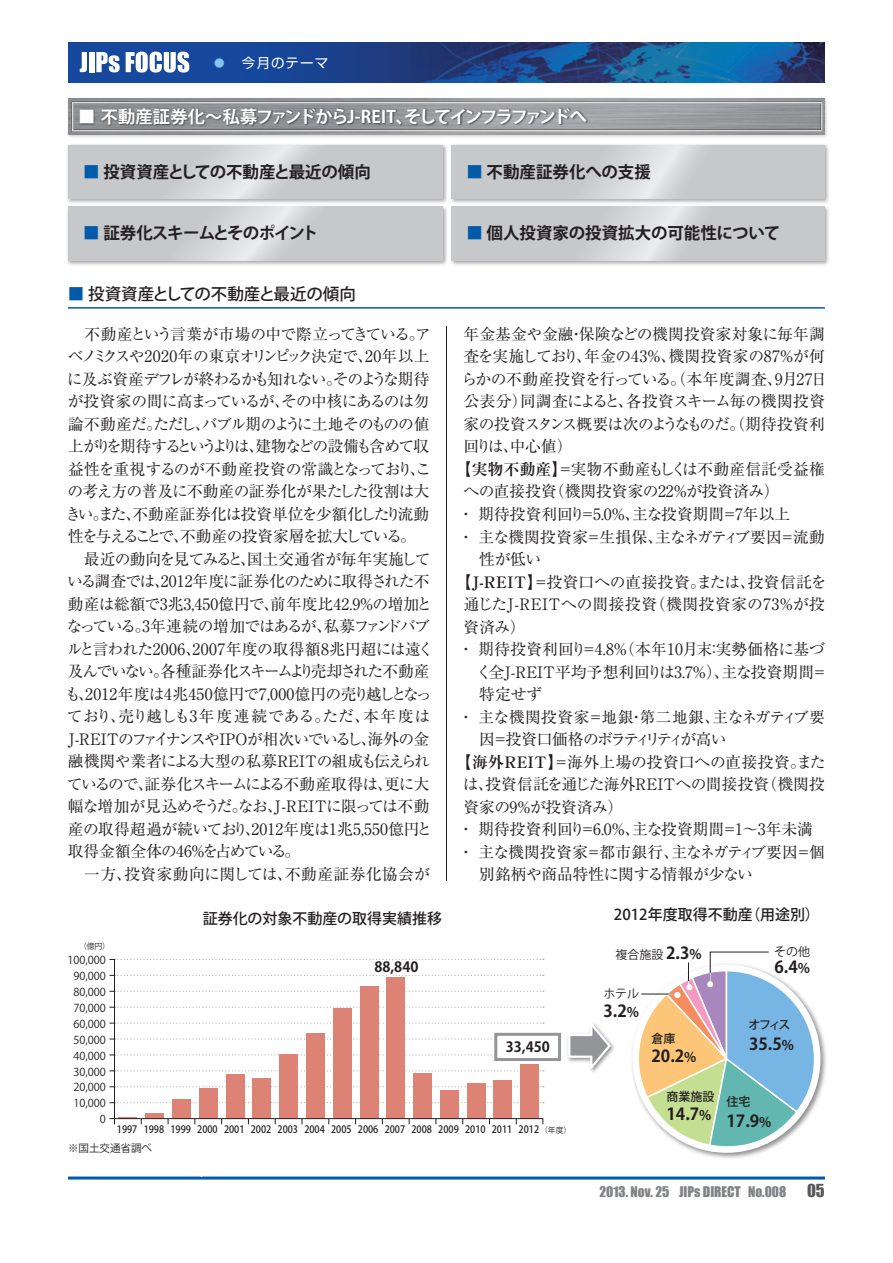
<style>
.page{position:relative;width:893px;height:1263px;background:#fff}
.page>*{position:absolute;margin:0;border:0;box-sizing:border-box;transform-origin:0 0}
.t1{font:700 17.25px "Koz Go Pro";letter-spacing:-.08em;color:#fff}
.t2{font:700 16.5px "Koz Go Pro";letter-spacing:-.01em;color:#231f20}
.t3{font:500 16.5px "Koz Go Pro";letter-spacing:-.01em;color:#231f20}
.t4{font:700 16.5px "Koz Go Pro";letter-spacing:-.06em;color:#231f20}
.t5{font:16.5px "Impact";color:#57585a}
.t6{font:15.75px "Ryumin Pro";letter-spacing:-.02em;color:#231f20}
.t7{font:15.75px "Ryumin Pro";color:#231f20}
.t8{font:15.75px "Ryumin Pro";letter-spacing:.005em;color:#231f20}
.t9{font:15.75px "Ryumin Pro";letter-spacing:.01em;color:#231f20}
.t10{font:15.75px "Ryumin Pro";letter-spacing:-.05em;color:#231f20}
.t11{font:15.75px "Ryumin Pro";letter-spacing:.015em;color:#231f20}
.t12{font:15.75px "Ryumin Pro";letter-spacing:-.045em;color:#231f20}
.t13{font:15.75px "Ryumin Pro";letter-spacing:-.04em;color:#231f20}
.t14{font:15.75px "Ryumin Pro";letter-spacing:-.115em;color:#231f20}
.t15{font:15.75px "Ryumin Pro";letter-spacing:-.06em;color:#231f20}
.t16{font:15.75px "Ryumin Pro";letter-spacing:-.085em;color:#231f20}
.t17{font:15.75px "Ryumin Pro";letter-spacing:.035em;color:#231f20}
.t18{font:15.75px "Ryumin Pro";letter-spacing:-.09em;color:#231f20}
.t19{font:15.75px "Ryumin Pro";letter-spacing:-.065em;color:#231f20}
.t20{font:15.75px "Ryumin Pro";letter-spacing:-.095em;color:#231f20}
.t21{font:15.75px "Ryumin Pro";letter-spacing:-.08em;color:#231f20}
.t22{font:15.75px "Ryumin Pro";letter-spacing:-.055em;color:#231f20}
.t23{font:15.75px "Ryumin Pro";letter-spacing:-.11em;color:#231f20}
.t24{font:15.75px "Ryumin Pro";letter-spacing:.025em;color:#231f20}
.t25{font:15.75px "Ryumin Pro";letter-spacing:-.1em;color:#231f20}
.t26{font:500 15px "Koz Go Pro";color:#231f20}
.t27{font:700 14.1px "Koz Go Pro";color:#231f20}
.t28{font:13.5px "Impact";color:#808285}
.t29{font:13.5px "Shin Go Pro";letter-spacing:.07em;color:#fff}
.t30{font:12px "Koz Go Pro";color:#231f20}
.t31{font:500 12px "Koz Go Pro";color:#231f20}
.t32{font:10.95px/15.9px "Koz Go Pro";color:#231f20;text-align:right}
.t33{font:10.5px "Koz Go Pro";color:#231f20}
.t34{font:500 10.2px "Koz Go Pro";color:#231f20;scale:.9 1}
.t35{font:7.8px "Koz Go Pro";color:#231f20}
.s1{font-size:10.5px;color:#81c4ec}
.s2{font-size:10.5px}
.s3{color:#015aaa}
.s4{font-weight:700;color:#015aaa}
.s5{font-weight:700}
.s6{font-weight:400;font-size:7.8px}
.s7{font-weight:700;font-size:16.5px}
.s8{font-weight:700;font-size:13.5px}
.s9{font-size:13.5px}
</style>
<div class="page">
<img style="left:68px;top:43px;width:757px;height:39px">
<img style="left:68px;top:98px;width:759px;height:39px">
<img style="left:68px;top:98px;width:757px;height:36px">
<hr style="left:68px;top:1176px;width:757px;height:3px;background:#015aaa">
<svg style="left:80px;top:52px;width:7px;height:20px"></svg>
<div style="left:89px;top:52px;width:5px;height:20px;background:#fff"></div>
<svg style="left:96px;top:52px;width:24px;height:20px"></svg>
<svg style="left:126px;top:52px;width:63px;height:21px"></svg>
<img style="left:695px;top:1019px;width:131px;height:139px">
<img style="left:76px;top:106px;width:515px;height:27px">
<img style="left:67px;top:144px;width:762px;height:59px">
<svg style="left:68px;top:145px;width:374px;height:54px;background:#cccdcf"></svg>
<img style="left:67px;top:206px;width:762px;height:59px">
<svg style="left:68px;top:207px;width:374px;height:54px;background:#cccdcf"></svg>
<svg style="left:451px;top:145px;width:374px;height:54px;background:#cbccce"></svg>
<svg style="left:451px;top:207px;width:374px;height:54px;background:#cbccce"></svg>
<hr style="left:446px;top:326px;width:1px;height:555px;background:#231f20">
<hr style="left:68px;top:307px;width:757px;height:2px;background:#015aaa">
<svg style="left:632px;top:951px;width:184px;height:201px"></svg>
<svg style="left:109px;top:959px;width:435px;height:166px"></svg>
<div style="left:494px;top:1033px;width:67px;height:28px;background:#fff;border:3px solid #939598"></div>
<svg style="left:109px;top:1022px;width:443px;height:36px"></svg>
<img style="left:612px;top:1044px;width:2px;height:8px">
<svg style="left:567px;top:1023px;width:45px;height:49px"></svg>
<p class="t29" style="left:214px;top:52px;width:116px"><span class="s1">●</span><span class="s2">　</span> 今月のテーマ</p>
<p class="t1" style="left:78px;top:105px;width:511px">■ 不動産証券化～私募ファンドからJ-REIT、そしてインフラファンドへ</p>
<p class="t2" style="left:83px;top:161px;width:289px"><span class="s3">■</span> 投資資産としての不動産と最近の傾向</p>
<p class="t2" style="left:466px;top:161px;width:186px"><span class="s3">■</span> 不動産証券化への支援</p>
<p class="t4" style="left:83px;top:222px;width:236px"><span class="s3">■</span> 証券化スキームとそのポイント</p>
<p class="t2" style="left:466px;top:222px;width:315px"><span class="s3">■</span> 個人投資家の投資拡大の可能性について</p>
<p class="t3" style="left:68px;top:283px;width:289px"><span class="s4">■</span> 投資資産としての不動産と最近の傾向</p>
<p class="t12" style="left:84px;top:321px;width:348px">不動産という言葉が市場の中で際立ってきている。ア</p>
<p class="t6" style="left:68px;top:344px;width:363px">ベノミクスや2020年の東京オリンピック決定で、20年以上</p>
<p class="t18" style="left:67px;top:366px;width:364px">に及ぶ資産デフレが終わるかも知れない。そのような期待</p>
<p class="t10" style="left:68px;top:389px;width:363px">が投資家の間に高まっているが、その中核にあるのは勿</p>
<p class="t19" style="left:68px;top:411px;width:363px">論不動産だ。ただし、バブル期のように土地そのものの値</p>
<p class="t14" style="left:68px;top:434px;width:362px">上がりを期待するというよりは、建物などの設備も含めて収</p>
<p class="t6" style="left:68px;top:456px;width:365px">益性を重視するのが不動産投資の常識となっており、こ</p>
<p class="t6" style="left:67px;top:479px;width:364px">の考え方の普及に不動産の証券化が果たした役割は大</p>
<p class="t6" style="left:65px;top:502px;width:365px">きい。また、不動産証券化は投資単位を少額化したり流動</p>
<p class="t23" style="left:68px;top:524px;width:350px">性を与えることで、不動産の投資家層を拡大している。</p>
<p class="t6" style="left:84px;top:547px;width:348px">最近の動向を見てみると、国土交通省が毎年実施して</p>
<p class="t15" style="left:67px;top:569px;width:364px">いる調査では、2012年度に証券化のために取得された不</p>
<p class="t8" style="left:68px;top:592px;width:366px">動産は総額で3兆3,450億円で、前年度比42.9％の増加と</p>
<p class="t16" style="left:67px;top:614px;width:365px">なっている。3年連続の増加ではあるが、私募ファンドバブ</p>
<p class="t7" style="left:67px;top:637px;width:368px">ルと言われた2006、2007年度の取得額8兆円超には遠く</p>
<p class="t20" style="left:68px;top:659px;width:363px">及んでいない。各種証券化スキームより売却された不動産</p>
<p class="t6" style="left:65px;top:682px;width:368px">も、2012年度は4兆450億円で7,000億円の売り越しとなっ</p>
<p class="t11" style="left:67px;top:704px;width:365px">ており、売り越しも3年度連続である。ただ、本年度は</p>
<p class="t13" style="left:68px;top:727px;width:363px">J-REITのファイナンスやIPOが相次いでいるし、海外の金</p>
<p class="t6" style="left:68px;top:749px;width:363px">融機関や業者による大型の私募REITの組成も伝えられ</p>
<p class="t21" style="left:67px;top:772px;width:364px">ているので、証券化スキームによる不動産取得は、更に大</p>
<p class="t10" style="left:68px;top:794px;width:363px">幅な増加が見込めそうだ。なお、J-REITに限っては不動</p>
<p class="t8" style="left:68px;top:817px;width:366px">産の取得超過が続いており、2012年度は1兆5,550億円と</p>
<p class="t12" style="left:68px;top:839px;width:234px">取得金額全体の46％を占めている。</p>
<p class="t24" style="left:68px;top:862px;width:363px">　一方、投資家動向に関しては、不動産証券化協会が</p>
<p class="t9" style="left:463px;top:322px;width:363px">年金基金や金融・保険などの機関投資家対象に毎年調</p>
<p class="t6" style="left:463px;top:344px;width:363px">査を実施しており、年金の43％、機関投資家の87％が何</p>
<p class="t6" style="left:461px;top:367px;width:367px">らかの不動産投資を行っている。（本年度調査、9月27日</p>
<p class="t6" style="left:463px;top:389px;width:363px">公表分）同調査によると、各投資スキーム毎の機関投資</p>
<p class="t22" style="left:463px;top:412px;width:363px">家の投資スタンス概要は次のようなものだ。（期待投資利</p>
<p class="t6" style="left:463px;top:434px;width:111px">回りは、中心値）</p>
<p class="t9" style="left:456px;top:457px;width:371px"><span class="s5">【実物不動産】</span>＝実物不動産もしくは不動産信託受益権</p>
<p class="t7" style="left:463px;top:479px;width:318px">への直接投資（機関投資家の22％が投資済み）</p>
<p class="t7" style="left:458px;top:502px;width:334px">・ 期待投資利回り＝5.0％、主な投資期間＝7年以上</p>
<p class="t6" style="left:458px;top:524px;width:368px">・ 主な機関投資家＝生損保、主なネガティブ要因＝流動</p>
<p class="t6" style="left:479px;top:547px;width:63px">性が低い</p>
<p class="t9" style="left:456px;top:569px;width:372px"><span class="s5">【J-REIT】</span>＝投資口への直接投資。または、投資信託を</p>
<p class="t17" style="left:463px;top:592px;width:363px">通じたJ-REITへの間接投資（機関投資家の73％が投</p>
<p class="t6" style="left:463px;top:614px;width:64px">資済み）</p>
<p class="t11" style="left:458px;top:637px;width:368px">・ 期待投資利回り＝4.8％（本年10月末：実勢価格に基づ</p>
<p class="t8" style="left:476px;top:659px;width:353px">く全J-REIT平均予想利回りは3.7％）、主な投資期間＝</p>
<p class="t6" style="left:479px;top:682px;width:64px">特定せず</p>
<p class="t7" style="left:458px;top:704px;width:368px">・ 主な機関投資家＝地銀・第二地銀、主なネガティブ要</p>
<p class="t25" style="left:479px;top:727px;width:249px">因＝投資口価格のボラティリティが高い</p>
<p class="t9" style="left:456px;top:749px;width:371px"><span class="s5">【海外REIT】</span>＝海外上場の投資口への直接投資。また</p>
<p class="t8" style="left:463px;top:772px;width:364px">は、投資信託を通じた海外REITへの間接投資（機関投</p>
<p class="t6" style="left:463px;top:794px;width:161px">資家の9％が投資済み）</p>
<p class="t7" style="left:458px;top:817px;width:356px">・ 期待投資利回り＝6.0％、主な投資期間＝1～3年未満</p>
<p class="t6" style="left:458px;top:839px;width:368px">・ 主な機関投資家＝都市銀行、主なネガティブ要因＝個</p>
<p class="t6" style="left:479px;top:862px;width:275px">別銘柄や商品特性に関する情報が少ない</p>
<p class="t35" style="left:79px;top:941px;width:32px">（億円）</p>
<p class="t32" style="left:67px;top:952px;width:40px">100,000<br>90,000<br>80,000<br>70,000<br>60,000<br>50,000<br>40,000<br>30,000<br>20,000<br>10,000<br>0</p>
<p class="t26" style="left:203px;top:909px;width:241px">証券化の対象不動産の取得実績推移</p>
<p class="t26" style="left:614px;top:905px;width:207px">2012年度取得不動産（用途別）</p>
<p class="t27" style="left:374px;top:958px;width:45px">88,840</p>
<p class="t27" style="left:506px;top:1038px;width:45px">33,450</p>
<p class="t34" style="left:117px;top:1122px;width:506px">1997 1998 1999 2000 2001 2002 2003 2004 2005 2006 2007 2008 2009 2010 2011 2012 <span class="s6">（年度）</span></p>
<p class="t30" style="left:615px;top:947px;width:88px">複合施設 <span class="s7">2.3</span><span class="s8">%</span></p>
<p class="t30" style="left:774px;top:943px;width:37px">その他</p>
<p class="t2" style="left:774px;top:956px;width:37px">6.4<span class="s9">%</span></p>
<p class="t30" style="left:603px;top:986px;width:37px">ホテル</p>
<p class="t2" style="left:603px;top:1001px;width:37px">3.2<span class="s9">%</span></p>
<p class="t31" style="left:651px;top:1031px;width:25px">倉庫</p>
<p class="t2" style="left:651px;top:1046px;width:46px">20.2<span class="s9">%</span></p>
<p class="t31" style="left:666px;top:1089px;width:49px">商業施設</p>
<p class="t2" style="left:666px;top:1103px;width:46px">14.7<span class="s9">%</span></p>
<p class="t31" style="left:748px;top:1017px;width:43px">オフィス</p>
<p class="t2" style="left:749px;top:1033px;width:46px">35.5<span class="s9">%</span></p>
<p class="t31" style="left:726px;top:1094px;width:25px">住宅</p>
<p class="t2" style="left:726px;top:1111px;width:46px">17.9<span class="s9">%</span></p>
<p class="t33" style="left:68px;top:1141px;width:85px">※国土交通省調べ</p>
<p class="t28" style="left:599px;top:1181px;width:189px">2013. Nov. 25 JIPs DIRECT No.008</p>
<p class="t5" style="left:807px;top:1178px;width:19px">05</p>
</div>
